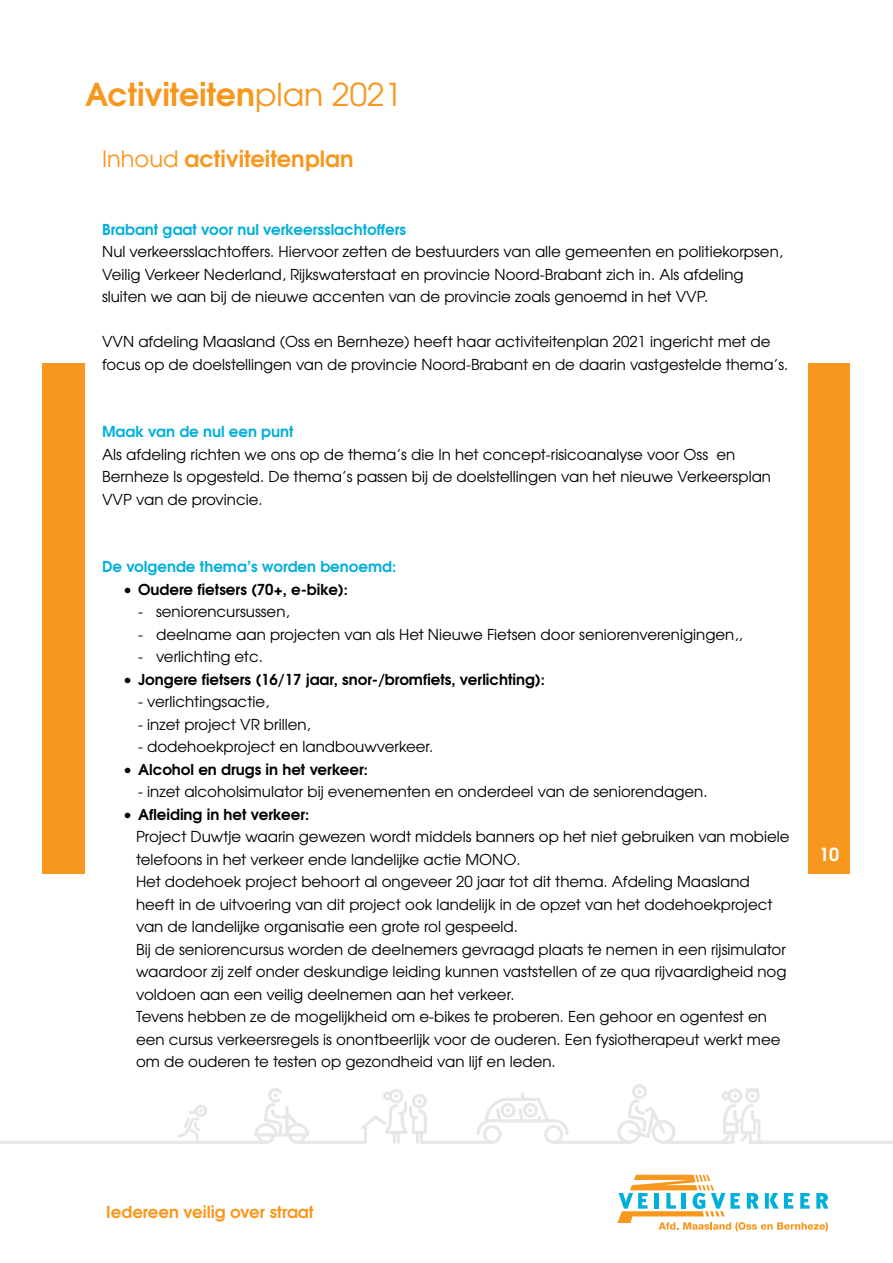
<style>
.page{position:relative;width:893px;height:1263px;background:#fff}
.page>*{position:absolute;margin:0;border:0;box-sizing:border-box;transform-origin:0 0}
.t1{font:700 31.5px "Te X Gyre Adventor";color:#f8971d}
.t2{font:700 22.5px "Te X Gyre Adventor";color:#f8971d}
.t3{font:700 18px "Te X Gyre Adventor";color:#fff}
.t4{font:700 16.5px "Te X Gyre Adventor";color:#f8971d}
.t5{font:15px/22.5px "Te X Gyre Adventor";color:#000}
.t6{font:700 15px "Te X Gyre Adventor";color:#000}
.t7{font:700 15px "Te X Gyre Adventor";color:#00afdb}
.s1{font-weight:400}
.s2{font-weight:700}
</style>
<div class="page">
<svg style="left:617px;top:1175px;width:211px;height:56px"></svg>
<div style="left:43px;top:363px;width:807px;height:510px;background:#f8971d"></div>
<div style="left:85px;top:361px;width:723px;height:524px;background:#fff"></div>
<hr style="left:0;top:1141px;width:267px;height:3px;background:#e6e7e8">
<svg style="left:177px;top:1084px;width:716px;height:60px"></svg>
<h1 class="t1" style="left:85px;top:68px;width:318px">Activiteiten<span class="s1">plan 2021</span></h1>
<h2 class="t2" style="left:102px;top:139px;width:253px"><span class="s1">Inhoud</span> activiteitenplan</h2>
<p class="t7" style="left:102px;top:216px;width:306px">Brabant gaat voor nul verkeersslachtoffers</p>
<p class="t5" style="left:102px;top:239px;width:682px">Nul verkeersslachtoffers. Hiervoor zetten de bestuurders van alle gemeenten en politiekorpsen,<br>Veilig Verkeer Nederland, Rijkswaterstaat en provincie Noord-Brabant zich in. Als afdeling sluiten we aan bij de nieuwe accenten van de provincie zoals genoemd in het VVP.</p>
<p class="t5" style="left:102px;top:329px;width:688px">VVN afdeling Maasland (Oss en Bernheze) heeft haar activiteitenplan 2021 ingericht met de focus op de doelstellingen van de provincie Noord-Brabant en de daarin vastgestelde thema’s.</p>
<p class="t7" style="left:102px;top:419px;width:193px">Maak van de nul een punt</p>
<p class="t5" style="left:102px;top:442px;width:670px">Als afdeling richten we ons op de thema’s die In het concept-risicoanalyse voor Oss en<br>Bernheze Is opgesteld. De thema’s passen bij de doelstellingen van het nieuwe Verkeersplan<br>VVP van de provincie.</p>
<p class="t7" style="left:102px;top:554px;width:296px">De volgende thema’s worden benoemd:</p>
<p class="t6" style="left:123px;top:576px;width:226px"><span class="s1">•</span> Oudere fietsers (70+, e-bike):</p>
<p class="t5" style="left:138px;top:599px;width:153px">- seniorencursussen,</p>
<p class="t5" style="left:138px;top:622px;width:606px">- deelname aan projecten van als Het Nieuwe Fietsen door seniorenverenigingen,,</p>
<p class="t5" style="left:138px;top:644px;width:126px">- verlichting etc.</p>
<p class="t6" style="left:123px;top:666px;width:423px"><span class="s1">•</span> Jongere fietsers (16/17 jaar, snor-/bromfiets, verlichting):</p>
<p class="t5" style="left:138px;top:689px;width:133px">- verlichtingsactie,</p>
<p class="t5" style="left:138px;top:712px;width:174px">- inzet project VR brillen,</p>
<p class="t5" style="left:138px;top:734px;width:297px">- dodehoekproject en landbouwverkeer.</p>
<p class="t6" style="left:123px;top:756px;width:246px"><span class="s1">•</span> Alcohol en drugs in het verkeer:</p>
<p class="t5" style="left:138px;top:779px;width:571px">- inzet alcoholsimulator bij evenementen en onderdeel van de seniorendagen.</p>
<p class="t5" style="left:136px;top:802px;width:655px;text-indent:-13px">• <span class="s2">Afleiding in het verkeer:<br></span>Project Duwtje waarin gewezen wordt middels banners op het niet gebruiken van mobiele telefoons in het verkeer ende landelijke actie MONO.<br>Het dodehoek project behoort al ongeveer 20 jaar tot dit thema. Afdeling Maasland heeft in de uitvoering van dit project ook landelijk in de opzet van het dodehoekproject van de landelijke organisatie een grote rol gespeeld.<br>Bij de seniorencursus worden de deelnemers gevraagd plaats te nemen in een rijsimulator waardoor zij zelf onder deskundige leiding kunnen vaststellen of ze qua rijvaardigheid nog voldoen aan een veilig deelnemen aan het verkeer.<br>Tevens hebben ze de mogelijkheid om e-bikes te proberen. Een gehoor en ogentest en een cursus verkeersregels is onontbeerlijk voor de ouderen. Een fysiotherapeut werkt mee om de ouderen te testen op gezondheid van lijf en leden.</p>
<p class="t3" style="left:819px;top:839px;width:22px">10</p>
<p class="t4" style="left:106px;top:1197px;width:209px">Iedereen veilig over straat</p>
</div>
